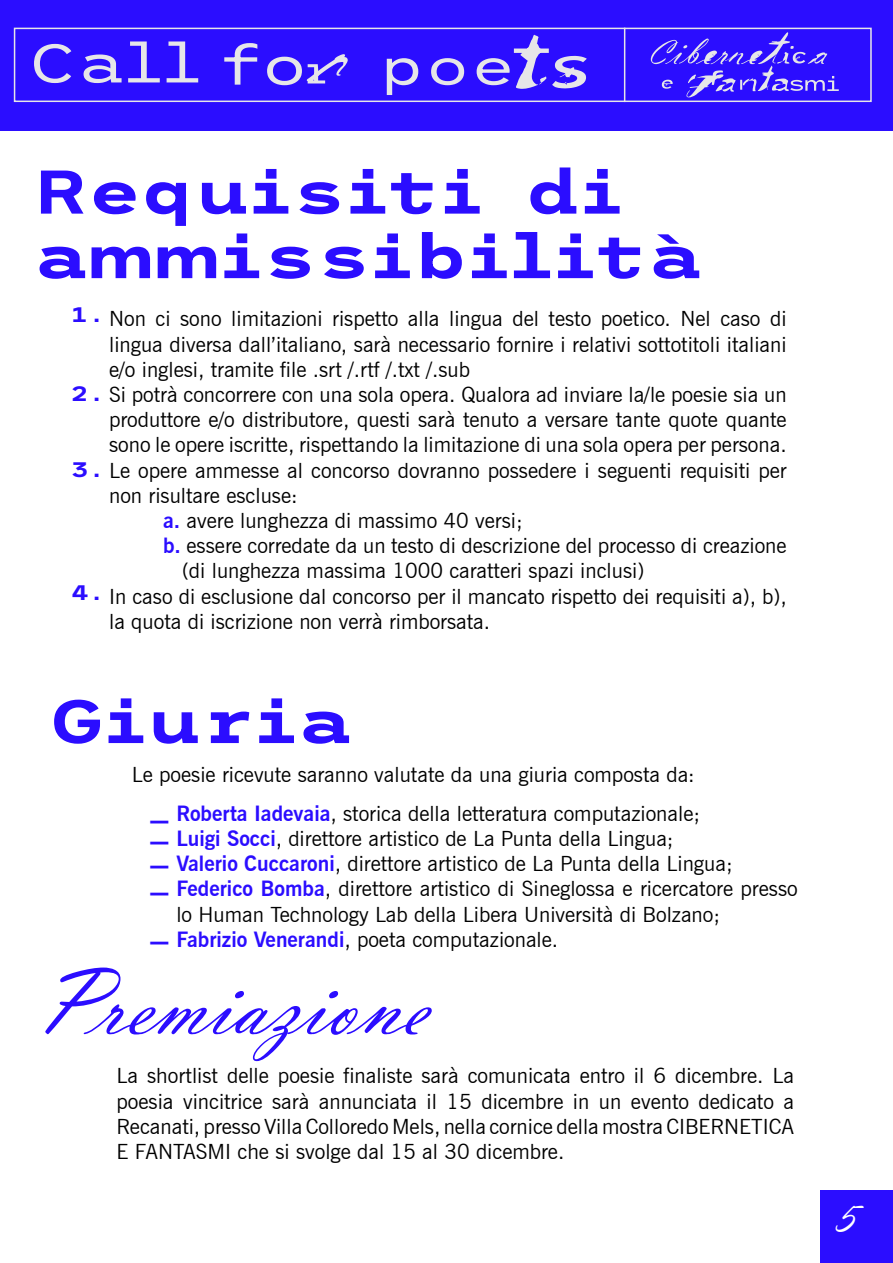
<style>
.page{position:relative;width:893px;height:1263px;background:#fff}
.page>*{position:absolute;margin:0;border:0;box-sizing:border-box;transform-origin:0 0}
.t1{font:97.5px "Vladimir Script";color:#2b0dff}
.t2{font:700 61.5px/64.5px "Trispace Semi Expanded";color:#2b0dff}
.t3{font:54.6px "Trispace Semi Expanded";color:#e6e6e8}
.t4{font:51.75px "Trispace Semi Expanded";color:#e6e6e8}
.t5{font:48px "Vladimir Script";color:#fff}
.t6{font:21px/25.2px "News Gothic BT";color:#000;text-align:justify}
.t7{font:700 21px/24.2px "Trispace Semi Expanded";color:#2b0dff}
.s1{font-family:"Trispace Semi Expanded";font-weight:700;color:#2b0dff}
.s2{font-weight:700;color:#2b0dff}
</style>
<div class="page">
<div style="left:0;top:0;width:893px;height:130px;background:#2b0dff"></div>
<div style="left:14px;top:28px;width:858px;height:74px;border:2px solid #e6e6e8"></div>
<svg style="left:651px;top:32px;width:188px;height:65px"></svg>
<hr style="left:624px;top:28px;width:1px;height:74px;background:#e6e6e8">
<svg style="left:514px;top:34px;width:73px;height:55px"></svg>
<svg style="left:307px;top:54px;width:41px;height:29px"></svg>
<div style="left:820px;top:1190px;width:73px;height:73px;background:#2b0dff"></div>
<h3 class="t3" style="left:29px;top:21px;width:281px">Call fo</h3>
<h3 class="t4" style="left:379px;top:26px;width:138px">poe</h3>
<h2 class="t2" style="left:34px;top:155px;width:669px">Requisiti di ammissibilità</h2>
<p class="t7" style="left:71px;top:301px;width:35px">1.</p>
<p class="t6" style="left:109px;top:306px;width:679px">Non ci sono limitazioni rispetto alla lingua del testo poetico. Nel caso di lingua diversa dall’italiano, sarà necessario fornire i relativi sottotitoli italiani e/o inglesi, tramite file .srt /.rtf /.txt /.sub</p>
<p class="t6" style="left:109px;top:382px;width:679px;text-indent:-38px"><span class="s1">2.</span> Si potrà concorrere con una sola opera. Qualora ad inviare la/le poesie sia un produttore e/o distributore, questi sarà tenuto a versare tante quote quante sono le opere iscritte, rispettando la limitazione di una sola opera per persona.</p>
<p class="t6" style="left:71px;top:457px;width:717px"><span class="s1">3.</span> Le opere ammesse al concorso dovranno possedere i seguenti requisiti per</p>
<p class="t6" style="left:109px;top:483px;width:190px">non risultare escluse:</p>
<p class="t6" style="left:163px;top:508px;width:361px"><span class="s2">a.</span> avere lunghezza di massimo 40 versi;</p>
<p class="t6" style="left:163px;top:533px;width:625px"><span class="s2">b.</span> essere corredate da un testo di descrizione del processo di creazione</p>
<p class="t6" style="left:182px;top:558px;width:464px">(di lunghezza massima 1000 caratteri spazi inclusi)</p>
<p class="t6" style="left:109px;top:583px;width:679px">In caso di esclusione dal concorso per il mancato rispetto dei requisiti a), b),</p>
<p class="t6" style="left:109px;top:609px;width:383px">la quota di iscrizione non verrà rimborsata.</p>
<p class="t7" style="left:71px;top:579px;width:35px">4.</p>
<h2 class="t2" style="left:50px;top:684px;width:303px">Giuria</h2>
<p class="t6" style="left:132px;top:755px;width:569px;line-height:39px;text-align:right">Le poesie ricevute saranno valutate da una giuria composta da: <span class="s1">_</span> <span class="s2">Roberta Iadevaia</span>, storica della letteratura computazionale;</p>
<p class="t6" style="left:176px;top:826px;width:623px;text-align:left"><span class="s2">Luigi Socci</span>, direttore artistico de La Punta della Lingua;<br><span class="s2">Valerio Cuccaroni</span>, direttore artistico de La Punta della Lingua; <span class="s2">Federico Bomba</span>, direttore artistico di Sineglossa e ricercatore presso lo Human Technology Lab della Libera Università di Bolzano;<br><span class="s2">Fabrizio Venerandi</span>, poeta computazionale.</p>
<p class="t7" style="left:151px;top:820px;width:19px">_ _</p>
<p class="t7" style="left:151px;top:871px;width:19px">_</p>
<p class="t7" style="left:151px;top:920px;width:19px">_</p>
<h1 class="t1" style="left:34px;top:946px;width:395px">Premiazione</h1>
<p class="t6" style="left:117px;top:1063px;width:679px">La shortlist delle poesie finaliste sarà comunicata entro il 6 dicembre. La poesia vincitrice sarà annunciata il 15 dicembre in un evento dedicato a Recanati, presso Villa Colloredo Mels, nella cornice della mostra CIBERNETICA E FANTASMI che si svolge dal 15 al 30 dicembre.</p>
<h3 class="t5" style="left:833px;top:1189px;width:24px">5</h3>
</div>
